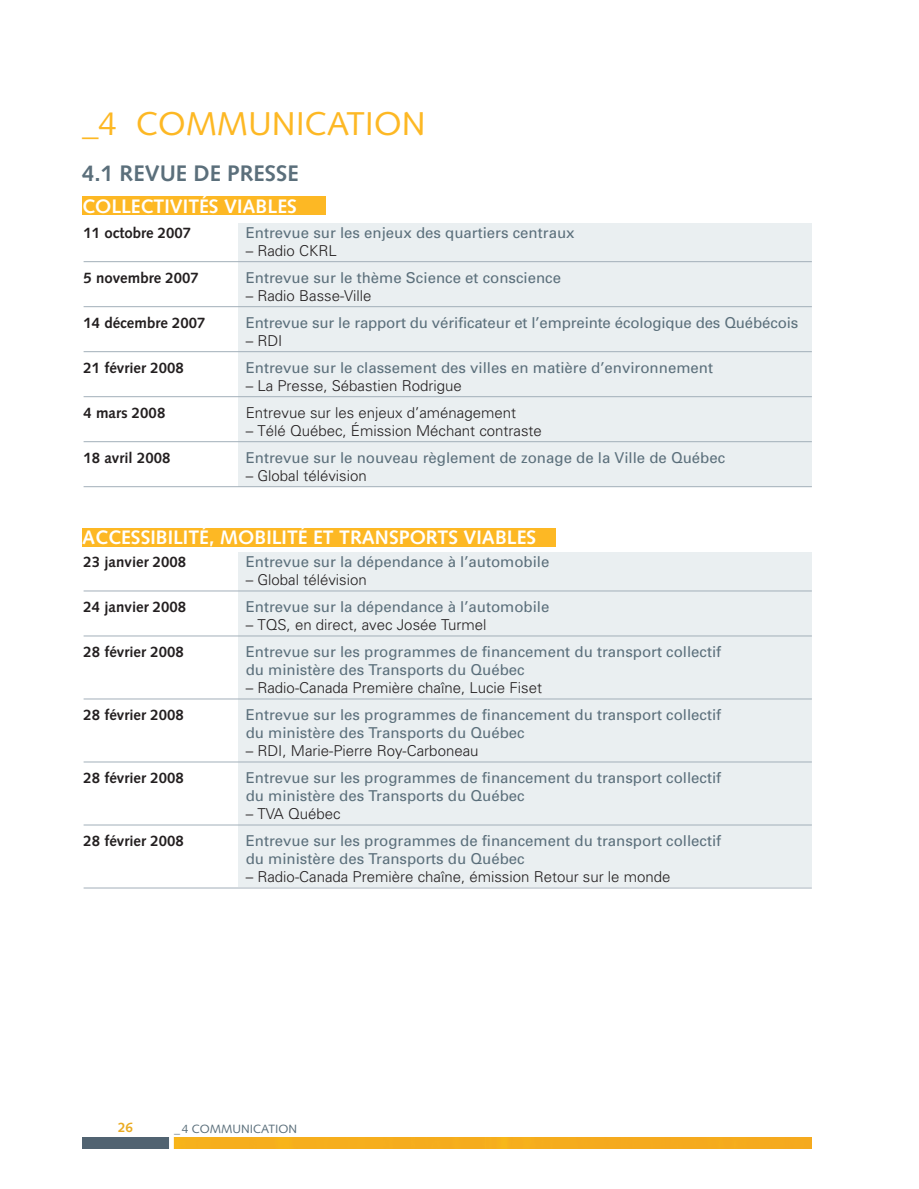
<style>
.page{position:relative;width:919px;height:1189px;background:#fff}
.page>*{position:absolute;margin:0;border:0;box-sizing:border-box;transform-origin:0 0}
.t1{font:33px "Syntax";color:#fdb824}
.t2{font:700 22.5px "Syntax";color:#5b6f7b}
.t3{font:700 19.5px "Syntax";color:#fff}
.t4{font:15px/18px "Univers";color:#5b6f7b}
.t5{font:300 15px "Univers";color:#231f20}
.t6{font:700 15px "Syntax";color:#231f20}
.t7{font:700 13.5px "Syntax";color:#eaab22}
.t8{font:12px "Syntax";color:#5b6f7b}
</style>
<div class="page">
<img style="left:82px;top:1137px;width:729px;height:12px">
<div style="left:238px;top:223px;width:573px;height:263px;background:#eaeff1"></div>
<hr style="left:84px;top:261px;width:727px;height:1px;background:#a2afb9">
<hr style="left:84px;top:306px;width:727px;height:1px;background:#a2afb9">
<hr style="left:84px;top:351px;width:727px;height:1px;background:#a2afb9">
<hr style="left:84px;top:396px;width:727px;height:1px;background:#a2afb9">
<hr style="left:84px;top:441px;width:727px;height:1px;background:#a2afb9">
<hr style="left:84px;top:486px;width:727px;height:1px;background:#a2afb9">
<div style="left:238px;top:552px;width:573px;height:335px;background:#eaeff1"></div>
<hr style="left:84px;top:591px;width:727px;height:1px;background:#a2afb9">
<hr style="left:84px;top:636px;width:727px;height:1px;background:#a2afb9">
<hr style="left:84px;top:699px;width:727px;height:1px;background:#a2afb9">
<hr style="left:84px;top:762px;width:727px;height:1px;background:#a2afb9">
<hr style="left:84px;top:825px;width:727px;height:1px;background:#a2afb9">
<hr style="left:84px;top:888px;width:727px;height:1px;background:#a2afb9">
<div style="left:82px;top:196px;width:243px;height:18px;background:#fdb824"></div>
<div style="left:82px;top:528px;width:473px;height:18px;background:#fdb824"></div>
<h1 class="t1" style="left:82px;top:110px;width:345px">_4 COMMUNICATION</h1>
<h2 class="t2" style="left:82px;top:164px;width:218px">4.1 REVUE DE PRESSE</h2>
<h3 class="t3" style="left:82px;top:198px;width:216px">COLLECTIVITÉS VIABLES</h3>
<p class="t6" style="left:84px;top:227px;width:109px">11 octobre 2007</p>
<p class="t4" style="left:246px;top:225px;width:330px">Entrevue sur les enjeux des quartiers centraux</p>
<p class="t5" style="left:246px;top:245px;width:92px">– Radio CKRL</p>
<p class="t6" style="left:84px;top:272px;width:117px">5 novembre 2007</p>
<p class="t4" style="left:246px;top:270px;width:317px">Entrevue sur le thème Science et conscience</p>
<p class="t5" style="left:246px;top:290px;width:127px">– Radio Basse-Ville</p>
<p class="t6" style="left:84px;top:317px;width:123px">14 décembre 2007</p>
<p class="t4" style="left:246px;top:315px;width:553px">Entrevue sur le rapport du vérificateur et l’empreinte écologique des Québécois</p>
<p class="t5" style="left:246px;top:335px;width:38px">– RDI</p>
<p class="t6" style="left:84px;top:362px;width:102px">21 février 2008</p>
<p class="t4" style="left:246px;top:360px;width:468px">Entrevue sur le classement des villes en matière d’environnement</p>
<p class="t5" style="left:246px;top:380px;width:217px">– La Presse, Sébastien Rodrigue</p>
<p class="t6" style="left:84px;top:407px;width:83px">4 mars 2008</p>
<p class="t5" style="left:246px;top:407px;width:272px">Entrevue sur les enjeux d’aménagement</p>
<p class="t5" style="left:246px;top:425px;width:297px">– Télé Québec, Émission Méchant contraste</p>
<p class="t6" style="left:84px;top:452px;width:88px">18 avril 2008</p>
<p class="t4" style="left:246px;top:450px;width:481px">Entrevue sur le nouveau règlement de zonage de la Ville de Québec</p>
<p class="t5" style="left:246px;top:470px;width:122px">– Global télévision</p>
<h3 class="t3" style="left:82px;top:530px;width:455px">ACCESSIBILITÉ, MOBILITÉ ET TRANSPORTS VIABLES</h3>
<p class="t6" style="left:84px;top:556px;width:104px">23 janvier 2008</p>
<p class="t4" style="left:246px;top:554px;width:305px">Entrevue sur la dépendance à l’automobile</p>
<p class="t5" style="left:246px;top:574px;width:122px">– Global télévision</p>
<p class="t6" style="left:84px;top:601px;width:104px">24 janvier 2008</p>
<p class="t4" style="left:246px;top:599px;width:305px">Entrevue sur la dépendance à l’automobile</p>
<p class="t5" style="left:246px;top:619px;width:242px">– TQS, en direct, avec Josée Turmel</p>
<p class="t6" style="left:84px;top:646px;width:102px">28 février 2008</p>
<p class="t4" style="left:246px;top:644px;width:477px">Entrevue sur les programmes de financement du transport collectif du ministère des Transports du Québec</p>
<p class="t5" style="left:246px;top:682px;width:297px">– Radio-Canada Première chaîne, Lucie Fiset</p>
<p class="t6" style="left:84px;top:709px;width:102px">28 février 2008</p>
<p class="t4" style="left:246px;top:707px;width:477px">Entrevue sur les programmes de financement du transport collectif du ministère des Transports du Québec</p>
<p class="t5" style="left:246px;top:745px;width:234px">– RDI, Marie-Pierre Roy-Carboneau</p>
<p class="t6" style="left:84px;top:772px;width:102px">28 février 2008</p>
<p class="t4" style="left:246px;top:770px;width:477px">Entrevue sur les programmes de financement du transport collectif du ministère des Transports du Québec</p>
<p class="t5" style="left:246px;top:808px;width:96px">– TVA Québec</p>
<p class="t6" style="left:84px;top:835px;width:102px">28 février 2008</p>
<p class="t4" style="left:246px;top:833px;width:477px">Entrevue sur les programmes de financement du transport collectif du ministère des Transports du Québec</p>
<p class="t5" style="left:246px;top:871px;width:426px">– Radio-Canada Première chaîne, émission Retour sur le monde</p>
<p class="t7" style="left:118px;top:1122px;width:17px">26</p>
<p class="t8" style="left:174px;top:1124px;width:124px">_ 4 COMMUNICATION</p>
</div>
